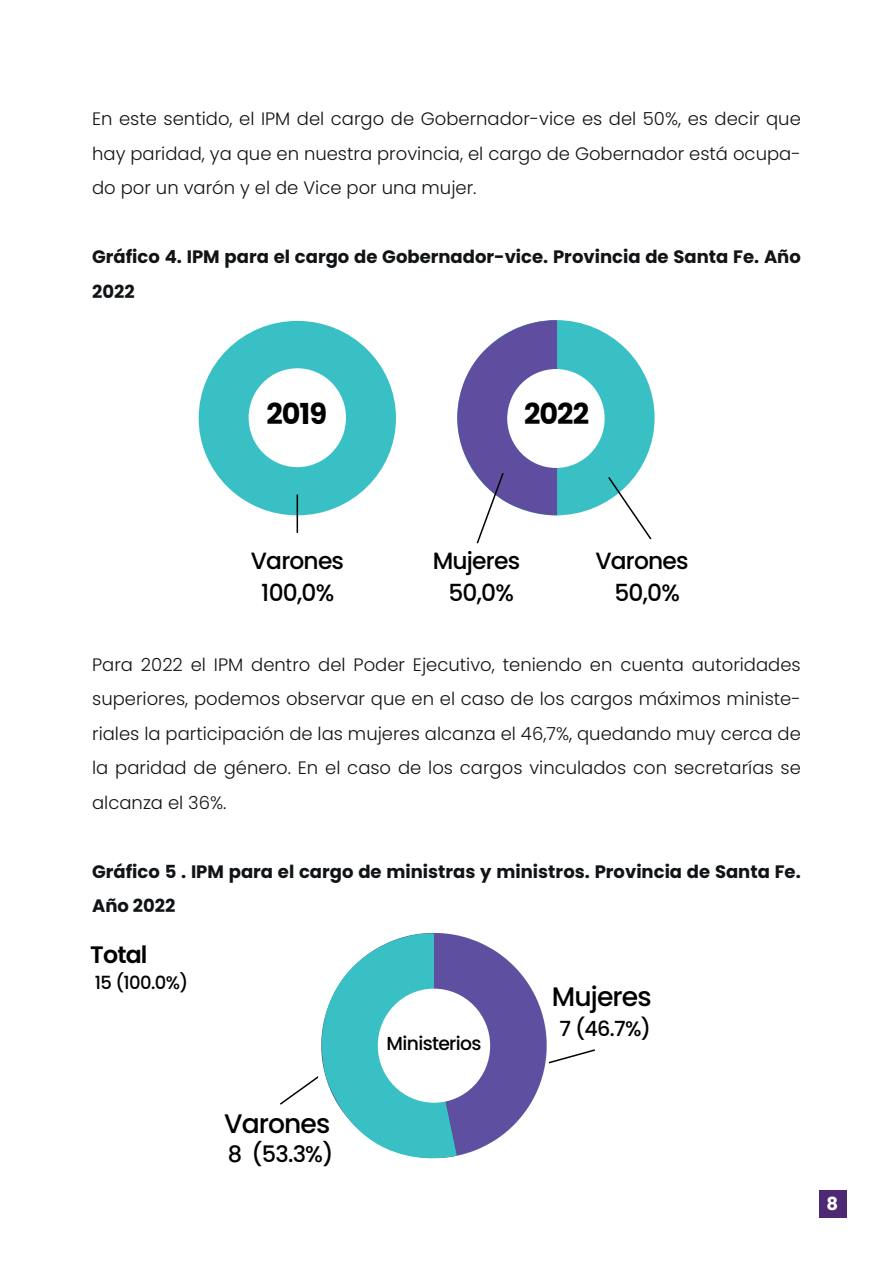
<style>
.page{position:relative;width:893px;height:1263px;background:#fff}
.page>*{position:absolute;margin:0;border:0;box-sizing:border-box;transform-origin:0 0}
.t1{font:700 28.95px "Poppins";letter-spacing:-.035em;color:#000001}
.t2{font:500 26.7px "Poppins";letter-spacing:-.035em;color:#000001}
.t3{font:600 23.85px "Poppins";letter-spacing:-.035em;color:#000001}
.t4{font:500 23.55px/32.5px "Poppins";letter-spacing:-.035em;color:#000001;text-align:center}
.t5{font:500 22.65px "Poppins";color:#000001}
.t6{font:500 20.85px "Poppins";color:#000001}
.t7{font:500 18.9px "Poppins";letter-spacing:-.035em;color:#000001}
.t8{font:500 18.15px "Poppins";color:#000001}
.t9{font:300 18px/34.5px "Poppins";color:#111416;text-align:justify}
.t10{font:700 18px/34.5px "Poppins";color:#111416}
.t11{font:700 18px "Poppins";color:#fff}
</style>
<div class="page">
<div style="left:199px;top:321px;width:197px;height:194px;background:#39c0c5;border-radius:50%"></div>
<div style="left:457px;top:320px;width:198px;height:195px;background:#39c0c5;border-radius:50%"></div>
<div style="left:507px;top:369px;width:98px;height:99px;background:#fff;border-radius:50%"></div>
<div style="left:249px;top:368px;width:97px;height:99px;background:#fff;border-radius:50%"></div>
<hr style="left:297px;top:494px;width:1px;height:39px;background:#000001">
<svg style="left:457px;top:320px;width:100px;height:224px"></svg>
<svg style="left:607px;top:475px;width:45px;height:65px"></svg>
<svg style="left:549px;top:1049px;width:46px;height:15px"></svg>
<img style="left:457px;top:935px;width:90px;height:221px">
<svg style="left:280px;top:933px;width:177px;height:226px"></svg>
<div style="left:378px;top:989px;width:112px;height:114px;background:#fff;border-radius:50%"></div>
<div style="left:819px;top:1190px;width:28px;height:28px;background:#4f2873"></div>
<p class="t9" style="left:92px;top:102px;width:710px">En este sentido, el IPM del cargo de Gobernador-vice es del 50%, es decir que hay paridad, ya que en nuestra provincia, el cargo de Gobernador está ocupa&shy;do por un varón y el de Vice por una mujer.</p>
<p class="t10" style="left:92px;top:240px;width:710px">Gráfico 4. IPM para el cargo de Gobernador-vice. Provincia de Santa Fe. Año<br>2022</p>
<h1 class="t1" style="left:266px;top:397px;width:62px">2019</h1>
<h1 class="t1" style="left:524px;top:397px;width:66px">2022</h1>
<h3 class="t4" style="left:251px;top:544px;width:95px">Varones<br>100,0%</h3>
<h3 class="t4" style="left:433px;top:544px;width:89px">Mujeres</h3>
<h3 class="t4" style="left:595px;top:545px;width:95px">Varones</h3>
<h3 class="t4" style="left:448px;top:577px;width:67px">50,0%</h3>
<h3 class="t4" style="left:614px;top:577px;width:67px">50,0%</h3>
<p class="t9" style="left:92px;top:647px;width:710px">Para 2022 el IPM dentro del Poder Ejecutivo, teniendo en cuenta autoridades superiores, podemos observar que en el caso de los cargos máximos ministe&shy;riales la participación de las mujeres alcanza el 46,7%, quedando muy cerca de la paridad de género. En el caso de los cargos vinculados con secretarías se alcanza el 36%.</p>
<p class="t10" style="left:92px;top:854px;width:710px">Gráfico 5 . IPM para el cargo de ministras y ministros. Provincia de Santa Fe.<br>Año 2022</p>
<h3 class="t3" style="left:90px;top:940px;width:59px">Total</h3>
<p class="t8" style="left:95px;top:972px;width:95px">15 (100.0%)</p>
<h2 class="t2" style="left:224px;top:1108px;width:108px">Varones</h2>
<p class="t5" style="left:228px;top:1140px;width:107px">8 (53.3%)</p>
<p class="t7" style="left:387px;top:1032px;width:96px">Ministerios</p>
<h2 class="t2" style="left:552px;top:981px;width:101px">Mujeres</h2>
<p class="t6" style="left:559px;top:1016px;width:93px">7 (46.7%)</p>
<p class="t11" style="left:826px;top:1193px;width:13px">8</p>
</div>
